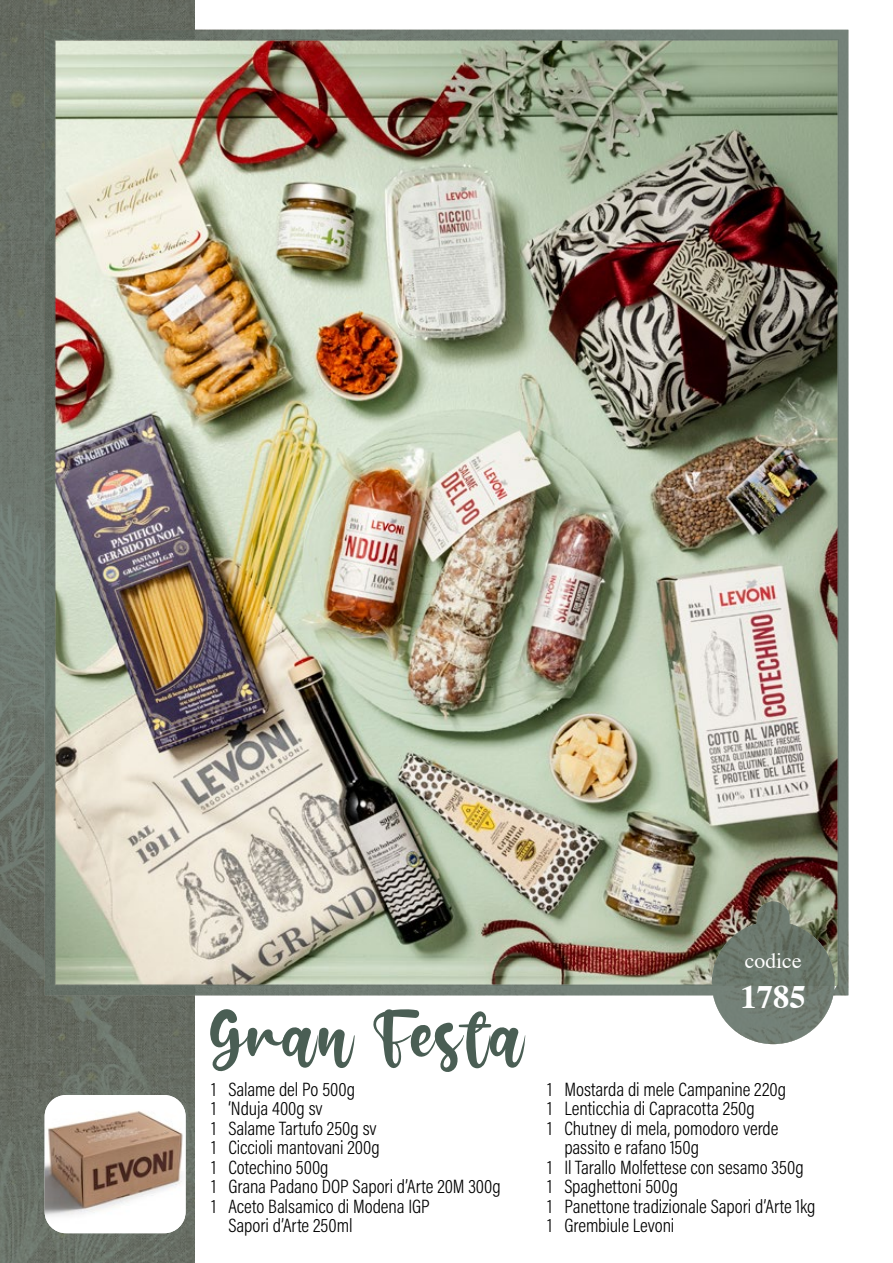
<style>
.page{position:relative;width:893px;height:1263px;background:#fff}
.page>*{position:absolute;margin:0;border:0;box-sizing:border-box;transform-origin:0 0}
.t1{font:63px "Winter Christmas";letter-spacing:.02em;color:#4a5e54}
.t2{font:700 32.7px "Times";color:#fff}
.t3{font:21.75px "Times";color:#fff}
.t4{font:19.5px "Acumin Variable Concept";letter-spacing:-.005em;color:#000}
</style>
<div class="page">
<svg style="left:0;top:0;width:194px;height:1263px;background:#697067"></svg>
<img style="left:45px;top:1095px;width:141px;height:138px">
<img style="left:45px;top:30px;width:803px;height:1014px">
<h1 class="t1" style="left:211px;top:994px;width:314px">Gran Festa</h1>
<p class="t4" style="left:211px;top:1075px;width:145px">1 Salame del Po 500g</p>
<p class="t4" style="left:211px;top:1095px;width:113px">1 ‘Nduja 400g sv</p>
<p class="t4" style="left:211px;top:1114px;width:167px">1 Salame Tartufo 250g sv</p>
<p class="t4" style="left:211px;top:1134px;width:170px">1 Ciccioli mantovani 200g</p>
<p class="t4" style="left:211px;top:1153px;width:119px">1 Cotechino 500g</p>
<p class="t4" style="left:211px;top:1173px;width:291px">1 Grana Padano DOP Sapori d’Arte 20M 300g</p>
<p class="t4" style="left:211px;top:1192px;width:220px">1 Aceto Balsamico di Modena IGP</p>
<p class="t4" style="left:228px;top:1212px;width:126px">Sapori d’Arte 250ml</p>
<p class="t3" style="left:745px;top:941px;width:58px">codice</p>
<h2 class="t2" style="left:740px;top:965px;width:67px">1785</h2>
<p class="t4" style="left:547px;top:1075px;width:240px">1 Mostarda di mele Campanine 220g</p>
<p class="t4" style="left:547px;top:1095px;width:209px">1 Lenticchia di Capracotta 250g</p>
<p class="t4" style="left:547px;top:1114px;width:233px">1 Chutney di mela, pomodoro verde</p>
<p class="t4" style="left:564px;top:1134px;width:136px">passito e rafano 150g</p>
<p class="t4" style="left:547px;top:1153px;width:258px">1 Il Tarallo Molfettese con sesamo 350g</p>
<p class="t4" style="left:547px;top:1173px;width:132px">1 Spaghettoni 500g</p>
<p class="t4" style="left:547px;top:1192px;width:270px">1 Panettone tradizionale Sapori d’Arte 1kg</p>
<p class="t4" style="left:547px;top:1212px;width:129px">1 Grembiule Levoni</p>
</div>
